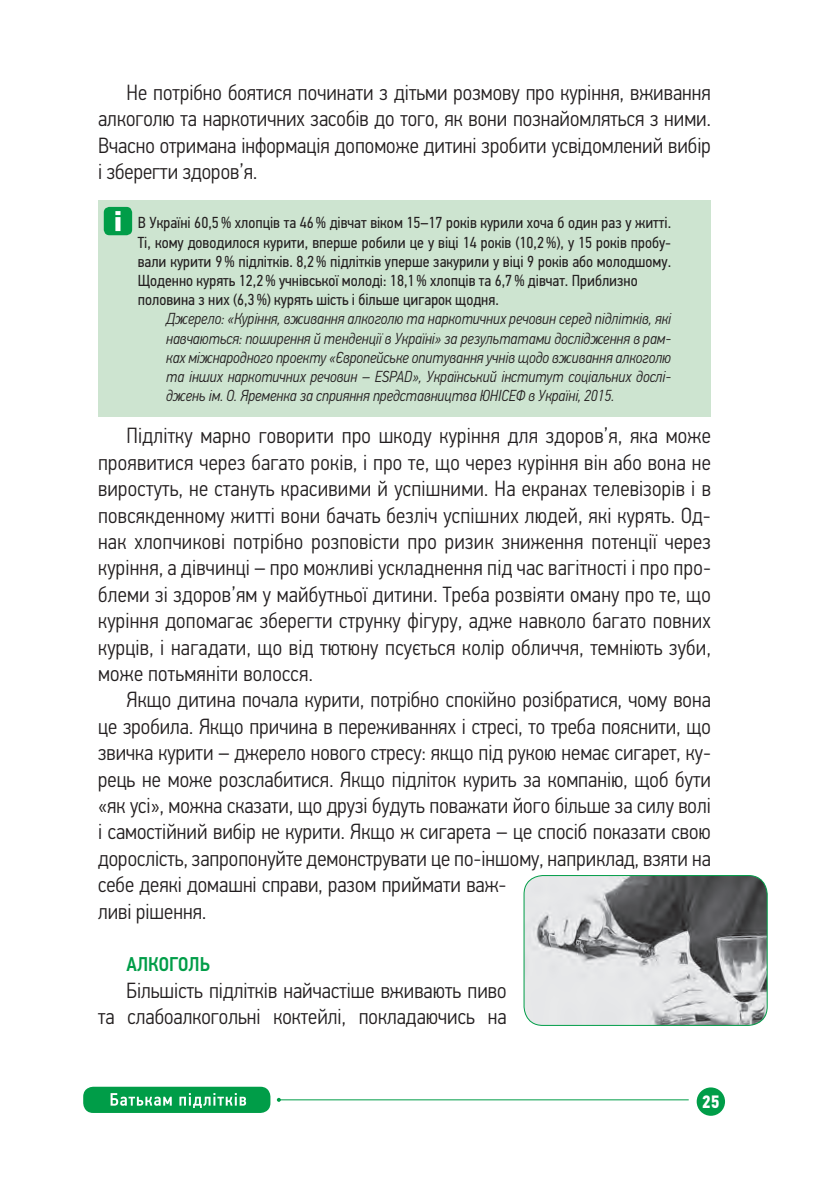
<style>
.page{position:relative;width:826px;height:1194px;background:#fff}
.page>*{position:absolute;margin:0;border:0;box-sizing:border-box;transform-origin:0 0}
.t1{font:300 22px/26.4px "PF Din Text Cond Pro";color:#231f20;text-align:justify}
.t2{font:500 20px "PF Din Text Cond Pro";color:#009d48}
.t3{font:700 18px "PF Din Text Cond Pro";color:#fff}
.t4{font:italic 300 16px/19.2px "PF Din Text Cond Pro";color:#231f20;text-align:justify}
.t5{font:16px/19.2px "PF Din Text Cond Pro";color:#231f20}
</style>
<div class="page">
<div style="left:83px;top:1087px;width:187px;height:26px;background:#009d48;border-radius:10px"></div>
<div style="left:696px;top:1087px;width:28px;height:29px;background:#009d48;border-radius:50%"></div>
<hr style="left:279px;top:1099px;width:409px;height:1px;background:#009d48">
<svg style="left:277px;top:1098px;width:4px;height:4px"></svg>
<svg style="left:111px;top:1093px;width:135px;height:15px"></svg>
<div style="left:98px;top:201px;width:612px;height:216px;background:#cde4d0"></div>
<img style="left:524px;top:875px;width:243px;height:150px;border-radius:19px">
<div style="left:523px;top:875px;width:244px;height:151px;border:1px solid #009d48;border-radius:19px"></div>
<div style="left:104px;top:207px;width:28px;height:28px;background:#009d48;border-radius:6px"></div>
<div style="left:115px;top:217px;width:5px;height:14px;background:#fff"></div>
<svg style="left:115px;top:211px;width:5px;height:4px"></svg>
<p class="t1" style="left:98px;top:81px;width:614px;text-indent:28px">Не потрібно боятися починати з дітьми розмову про куріння, вживання алкоголю та наркотичних засобів до того, як вони познайомляться з ними.<br>Вчасно отримана інформація допоможе дитині зробити усвідомлений вибір і зберегти здоров’я.</p>
<p class="t5" style="left:138px;top:215px;width:534px">В Україні 60,5 % хлопців та 46 % дівчат віком 15–17 років курили хоча б один раз у житті.<br>Ті, кому доводилося курити, вперше робили це у віці 14 років (10,2 %), у 15 років пробу&shy;вали курити 9 % підлітків. 8,2 % підлітків уперше закурили у віці 9 років або молодшому.<br>Щоденно курять 12,2 % учнівської молоді: 18,1 % хлопців та 6,7 % дівчат. Приблизно половина з них (6,3 %) курять шість і більше цигарок щодня.</p>
<p class="t4" style="left:166px;top:311px;width:506px">Джерело: «Куріння, вживання алкоголю та наркотичних речовин серед підлітків, які навчаються: поширення й тенденції в Україні» за результатами дослідження в рам&shy;ках міжнародного проекту «Європейське опитування учнів щодо вживання алкоголю та інших наркотичних речовин – ESPAD», Український інститут соціальних дослі&shy;джень ім. О. Яременка за сприяння представництва ЮНІСЕФ в Україні, 2015.</p>
<p class="t1" style="left:98px;top:424px;width:614px;text-indent:28px">Підлітку марно говорити про шкоду куріння для здоров’я, яка може проявитися через багато років, і про те, що через куріння він або вона не виростуть, не стануть красивими й успішними. На екранах телевізорів і в повсякденному житті вони бачать безліч успішних людей, які курять. Од&shy;нак хлопчикові потрібно розповісти про ризик зниження потенції через куріння, а дівчинці – про можливі ускладнення під час вагітності і про про&shy;блеми зі здоров’ям у майбутньої дитини. Треба розвіяти оману про те, що куріння допомагає зберегти струнку фігуру, адже навколо багато повних курців, і нагадати, що від тютюну псується колір обличчя, темніють зуби, може потьмяніти волосся.</p>
<p class="t1" style="left:98px;top:688px;width:614px;text-align:left;text-indent:28px">Якщо дитина почала курити, потрібно спокійно розібратися, чому вона це зробила. Якщо причина в переживаннях і стресі, то треба пояснити, що звичка курити – джерело нового стресу: якщо під рукою немає сигарет, ку&shy;рець не може розслабитися. Якщо підліток курить за компанію, щоб бути «як усі», можна сказати, що друзі будуть поважати його більше за силу волі і самостійний вибір не курити. Якщо ж сигарета – це спосіб показати свою дорослість, запропонуйте демонструвати це по-іншому, наприклад, взяти на себе деякі домашні справи, разом приймати важ-<br>ливі рішення.</p>
<p class="t2" style="left:126px;top:953px;width:85px">АЛКОГОЛЬ</p>
<p class="t1" style="left:98px;top:979px;width:410px;text-align:right">Більшість підлітків найчастіше вживають пиво<br>та слабоалкогольні коктейлі, покладаючись на</p>
<p class="t3" style="left:701px;top:1092px;width:19px">25</p>
</div>
